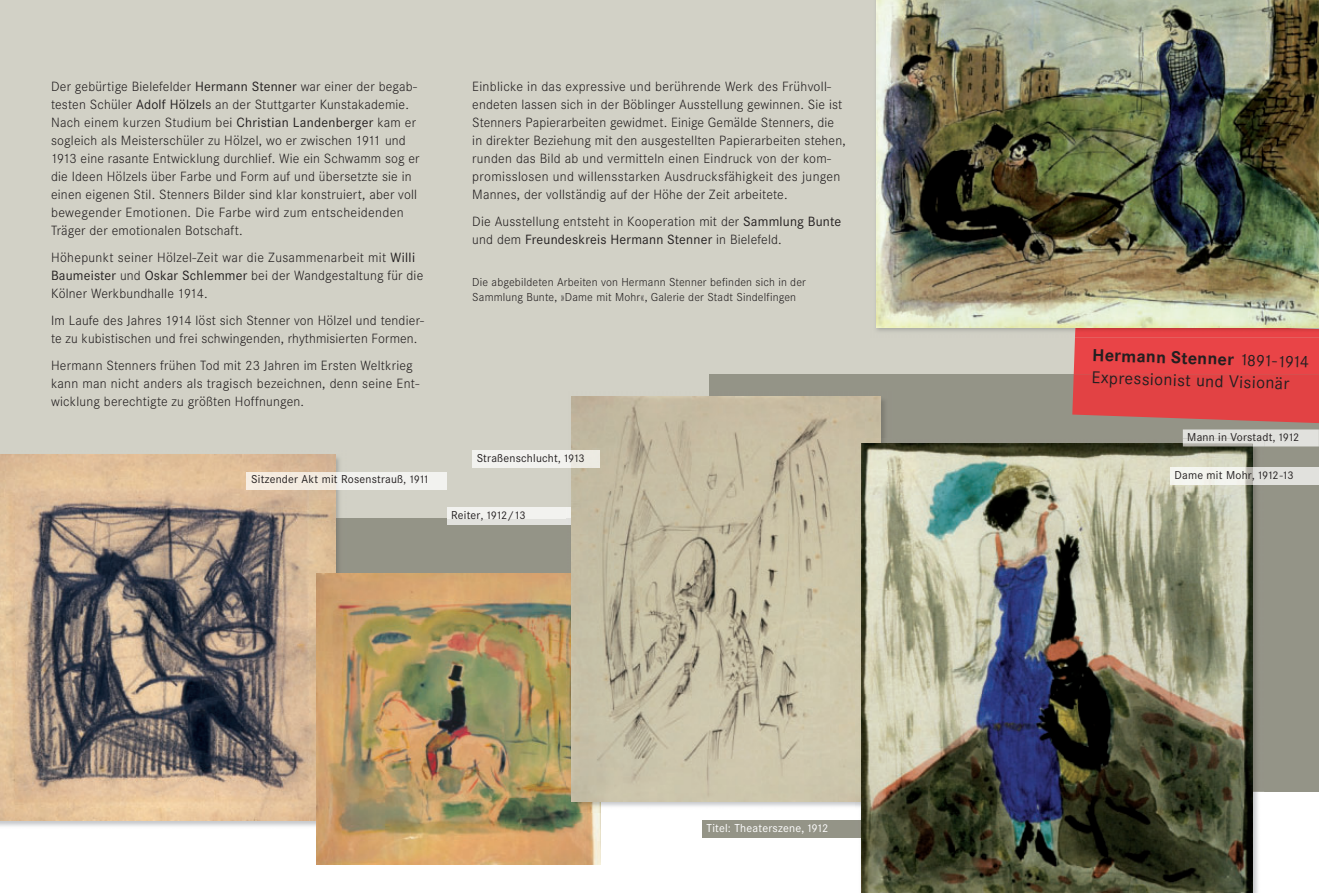
<style>
.page{position:relative;width:1319px;height:893px;background:#fff}
.page>*{position:absolute;margin:0;border:0;box-sizing:border-box;transform-origin:0 0}
.t1{font:700 18px "Corporate S";color:#231f20}
.t2{font:17.7px "Corporate S";color:#231f20}
.t3{font:300 13.95px/18px "Corporate S";letter-spacing:.015em;color:#231f20}
.t4{font:300 12px/15px "Corporate S";letter-spacing:.015em;color:#231f20}
.t5{font:12px "Corporate S";letter-spacing:.02em;color:#fff}
.t6{font:11.85px "Corporate S";letter-spacing:.02em;color:#231f20}
.t7{font:11.55px "Corporate S";letter-spacing:-.06em;color:#231f20}
.s1{font-weight:400}
.s2{font-size:10.95px}
.s3{font-size:11.55px}
.s4{font-size:11.85px}
.s5{font-size:11.7px}
.s6{font-weight:400;font-size:17.1px}
</style>
<div class="page">
<hr style="left:1318px;top:0;width:1px;height:893px;background:#000">
<div style="left:0;top:0;width:1318px;height:608px;background:#d2d1c6"></div>
<div style="left:709px;top:374px;width:609px;height:418px;background:#949487"></div>
<div style="left:0;top:519px;width:601px;height:94px;background:#949487"></div>
<img style="left:335px;top:454px;width:12px;height:120px">
<img style="left:0;top:454px;width:335px;height:366px">
<img style="left:316px;top:574px;width:284px;height:290px">
<div style="left:347px;top:472px;width:99px;height:17px;background:#f2f2ef"></div>
<img style="left:247px;top:472px;width:100px;height:17px">
<div style="left:446px;top:507px;width:120px;height:12px;background:#f2f2ef"></div>
<div style="left:446px;top:519px;width:120px;height:5px;background:#e1e1dd"></div>
<img style="left:880px;top:396px;width:5px;height:42px">
<img style="left:566px;top:574px;width:34px;height:238px">
<svg style="left:566px;top:507px;width:5px;height:17px"></svg>
<img style="left:571px;top:396px;width:309px;height:405px">
<div style="left:472px;top:451px;width:94px;height:17px;background:#f2f2ef"></div>
<img style="left:566px;top:451px;width:34px;height:17px">
<div style="left:702px;top:821px;width:228px;height:17px;background:#949487"></div>
<img style="left:855px;top:792px;width:403px;height:101px">
<img style="left:892px;top:443px;width:371px;height:349px">
<img style="left:855px;top:438px;width:37px;height:374px">
<img style="left:855px;top:821px;width:5px;height:17px">
<img style="left:860px;top:444px;width:392px;height:449px">
<div style="left:1263px;top:468px;width:55px;height:17px;background:#e1e1dd"></div>
<img style="left:1169px;top:468px;width:94px;height:17px">
<svg style="left:1072px;top:338px;width:246px;height:108px"></svg>
<img style="left:1074px;top:328px;width:244px;height:10px">
<img style="left:875px;top:0;width:443px;height:327px">
<p class="t3" style="left:51px;top:79px;width:370px">Der gebürtige Bielefelder <span class="s1">Hermann Stenner</span> war einer der begab&shy;tes ten Schüler <span class="s1">Adolf Hölzel</span>s an der Stuttgarter Kunstakademie.<br>Nach einem kurzen Studium bei <span class="s1">Christian Landenberger</span> kam er sogleich als Meisterschüler zu Hölzel, wo er zwischen 1911 und 1913 eine rasante Entwicklung durchlief. Wie ein Schwamm sog er die Ideen Hölzels über Farbe und Form auf und übersetzte sie in einen eigenen Stil. Stenners Bilder sind klar konstruiert, aber voll bewegender Emotionen. Die Farbe wird zum entscheidenden Träger der emotionalen Botschaft.</p>
<p class="t3" style="left:51px;top:250px;width:374px">Höhepunkt seiner Hölzel-Zeit war die Zusammenarbeit mit <span class="s1">Willi<br>Baumeister</span> und <span class="s1">Oskar Schlemmer</span> bei der Wandgestaltung für die<br>Kölner Werkbundhalle 1914.</p>
<p class="t3" style="left:51px;top:313px;width:374px">Im Laufe des Jahres 1914 löst sich Stenner von Hölzel und tendier - te zu kubistischen und frei schwingenden, rhythmisierten Formen.</p>
<p class="t3" style="left:51px;top:358px;width:370px">Hermann Stenners frühen Tod mit 23 Jahren im Ersten Weltkrieg kann man nicht anders als tragisch bezeichnen, denn seine Ent&shy;wicklung berechtigte zu größten Hoffnungen.</p>
<p class="t6" style="left:251px;top:475px;width:179px">Sitzender Akt mit Rosenstrauß<span class="s2">,</span> <span class="s3">1911</span></p>
<p class="t3" style="left:472px;top:79px;width:375px">Einblicke in das expressive und berührende Werk des Frühvoll&shy;endeten lassen sich in der Böblinger Ausstellung gewinnen. Sie ist Stenners Papierarbeiten gewidmet. Einige Gemälde Stenners, die in direkter Beziehung mit den ausgestellten Papierarbeiten stehen, runden das Bild ab und vermitteln einen Eindruck von der kom&shy;promisslosen und willensstarken Ausdrucksfähigkeit des jungen Mannes, der vollständig auf der Höhe der Zeit arbeitete.</p>
<p class="t3" style="left:472px;top:214px;width:370px">Die Ausstellung entsteht in Kooperation mit der <span class="s1">Sammlung Bunte </span>und dem <span class="s1">Freundeskreis Hermann Stenner</span> in Bielefeld.</p>
<p class="t4" style="left:472px;top:276px;width:335px">Die abgebildeten Arbeiten von Hermann Stenner befinden sich in der<br>Sammlung Bunte, »Dame mit Mohr«, Galerie der Stadt Sindelfingen</p>
<p class="t6" style="left:476px;top:454px;width:110px">Straßenschlucht<span class="s2">,</span> <span class="s3">1913</span></p>
<p class="t7" style="left:451px;top:511px;width:76px"><span class="s4">Reiter</span><span class="s2">,</span> 1912/13</p>
<p class="t5" style="left:706px;top:824px;width:123px">Titel: Theaterszene, <span class="s5">1912</span></p>
<p class="t1" style="left:1092px;top:348px;width:218px;rotate:2deg">Hermann Stenner <span class="s6">1891-1914</span></p>
<p class="t2" style="left:1091px;top:371px;width:199px;rotate:2deg">Expressionist und Visionär</p>
<p class="t6" style="left:1186px;top:433px;width:114px">Mann in Vorstadt<span class="s2">,</span> <span class="s3">1912</span></p>
<p class="t6" style="left:1174px;top:471px;width:120px">Dame mit Mohr<span class="s2">,</span> <span class="s3">1912-13</span></p>
</div>
